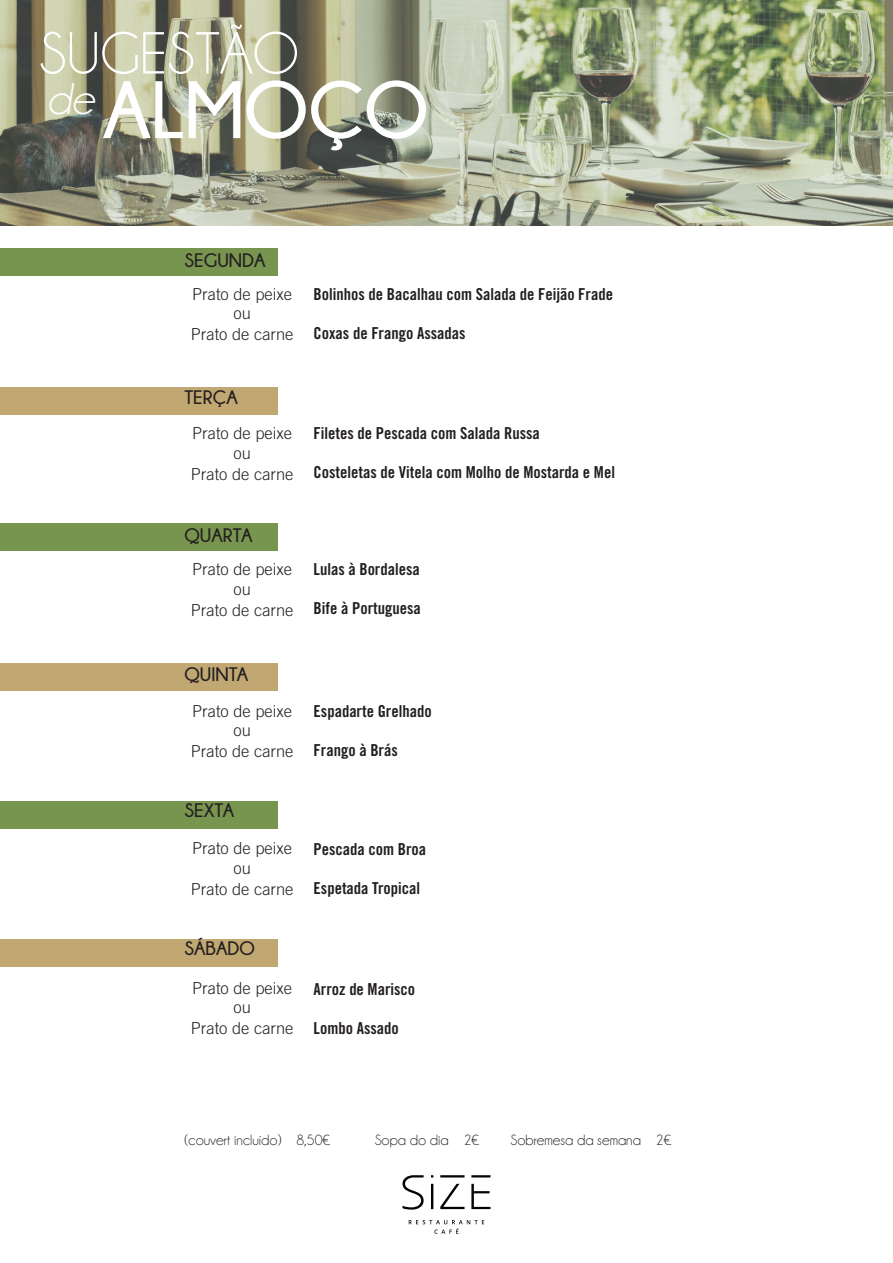
<style>
.page{position:relative;width:893px;height:1263px;background:#fff}
.page>*{position:absolute;margin:0;border:0;box-sizing:border-box;transform-origin:0 0}
.t1{font:700 81px "Champagne&Limousines";color:#fff}
.t2{font:60px "Champagne&Limousines";color:#fff}
.t3{font:italic 45px "Champagne&Limousines";color:#fff}
.t4{font:700 19.5px "Champagne&Limousines";color:#231f20}
.t5{font:16.5px "Trade Gothic LT Std Bd Cn 20";color:#231f20}
.t6{font:300 16.5px/19.5px "Trade Gothic LT Std";color:#231f20;text-align:center}
.t7{font:15px "Champagne&Limousines";color:#231f20}
</style>
<div class="page">
<div style="left:0;top:387px;width:278px;height:28px;background:#c1a872"></div>
<div style="left:0;top:663px;width:278px;height:28px;background:#c1a872"></div>
<div style="left:0;top:939px;width:278px;height:28px;background:#c1a872"></div>
<div style="left:0;top:249px;width:278px;height:27px;background:#789550"></div>
<div style="left:0;top:523px;width:278px;height:28px;background:#789550"></div>
<div style="left:0;top:801px;width:278px;height:28px;background:#789550"></div>
<svg style="left:0;top:0;width:893px;height:225px;background:#9ca187"></svg>
<svg style="left:402px;top:1175px;width:88px;height:34px"></svg>
<svg style="left:409px;top:1220px;width:75px;height:14px"></svg>
<p class="t2" style="left:39px;top:23px;width:261px">SUGESTÃO</p>
<p class="t3" style="left:46px;top:76px;width:49px">de</p>
<p class="t1" style="left:103px;top:65px;width:327px">ALMOÇO</p>
<p class="t4" style="left:184px;top:250px;width:83px">SEGUNDA</p>
<p class="t6" style="left:192px;top:284px;width:101px">Prato de peixe ou</p>
<p class="t6" style="left:191px;top:325px;width:104px">Prato de carne</p>
<p class="t4" style="left:184px;top:386px;width:55px">TERÇA</p>
<p class="t6" style="left:192px;top:423px;width:101px">Prato de peixe ou</p>
<p class="t6" style="left:191px;top:464px;width:104px">Prato de carne</p>
<p class="t4" style="left:184px;top:524px;width:70px">QUARTA</p>
<p class="t6" style="left:192px;top:560px;width:101px">Prato de peixe ou</p>
<p class="t6" style="left:191px;top:600px;width:104px">Prato de carne</p>
<p class="t4" style="left:184px;top:664px;width:66px">QUINTA</p>
<p class="t6" style="left:192px;top:701px;width:101px">Prato de peixe ou</p>
<p class="t6" style="left:191px;top:741px;width:104px">Prato de carne</p>
<p class="t4" style="left:184px;top:799px;width:51px">SEXTA</p>
<p class="t6" style="left:192px;top:838px;width:101px">Prato de peixe ou</p>
<p class="t6" style="left:191px;top:879px;width:104px">Prato de carne</p>
<p class="t4" style="left:184px;top:938px;width:72px">SÁBADO</p>
<p class="t6" style="left:192px;top:978px;width:101px">Prato de peixe ou</p>
<p class="t6" style="left:191px;top:1018px;width:104px">Prato de carne</p>
<p class="t5" style="left:314px;top:284px;width:301px">Bolinhos de Bacalhau com Salada de Feijão Frade</p>
<p class="t5" style="left:314px;top:323px;width:154px">Coxas de Frango Assadas</p>
<p class="t5" style="left:314px;top:423px;width:228px">Filetes de Pescada com Salada Russa</p>
<p class="t5" style="left:314px;top:462px;width:303px">Costeletas de Vitela com Molho de Mostarda e Mel</p>
<p class="t5" style="left:314px;top:559px;width:108px">Lulas à Bordalesa</p>
<p class="t5" style="left:314px;top:598px;width:109px">Bife à Portuguesa</p>
<p class="t5" style="left:314px;top:701px;width:120px">Espadarte Grelhado</p>
<p class="t5" style="left:314px;top:740px;width:86px">Frango à Brás</p>
<p class="t5" style="left:314px;top:839px;width:114px">Pescada com Broa</p>
<p class="t5" style="left:314px;top:878px;width:108px">Espetada Tropical</p>
<p class="t5" style="left:314px;top:979px;width:103px">Arroz de Marisco</p>
<p class="t5" style="left:314px;top:1018px;width:87px">Lombo Assado</p>
<p class="t7" style="left:184px;top:1133px;width:147px">(couvert incluído) 8,50€</p>
<p class="t7" style="left:375px;top:1133px;width:106px">Sopa do dia 2€</p>
<p class="t7" style="left:510px;top:1133px;width:162px">Sobremesa da semana 2€</p>
</div>
